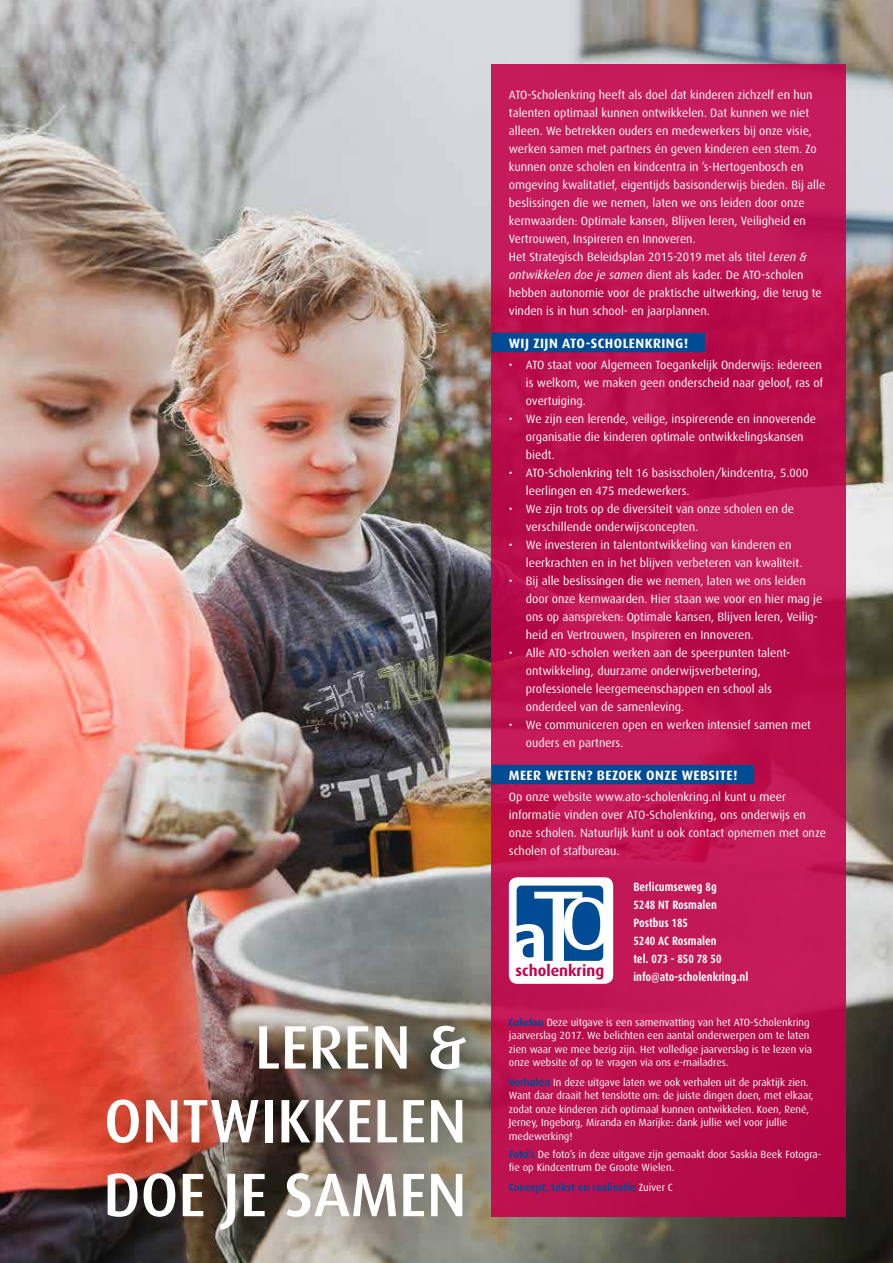
<style>
.page{position:relative;width:893px;height:1263px;background:#fff}
.page>*{position:absolute;margin:0;border:0;box-sizing:border-box;transform-origin:0 0}
.t1{font:500 61.5px/73.8px "Dax";color:#fff;text-align:justify}
.t2{font:700 15.45px "Dax";color:#c4014a}
.t3{font:700 13.5px "Dax";letter-spacing:.03em;color:#fff}
.t4{font:12px/18px "Dax";color:#fff}
.t5{font:700 12px/18px "Dax Condensed";color:#fff}
.t6{font:10.5px/13.5px "Dax";color:#fff}
.t7{font:700 10.5px "Dax";color:#004b93}
.s1{font-style:italic}
.s2{font-weight:700;color:#004b93}
.s3{font-weight:400;color:#fff}
</style>
<div class="page">
<img style="left:0;top:0;width:893px;height:1263px">
<div style="left:492px;top:64px;width:354px;height:1152px;background:#bf1251"></div>
<div style="left:492px;top:333px;width:213px;height:19px;background:#004b93"></div>
<div style="left:492px;top:765px;width:262px;height:19px;background:#004b93"></div>
<div style="left:509px;top:877px;width:104px;height:107px;background:#fff;border-radius:9px"></div>
<svg style="left:517px;top:885px;width:86px;height:76px"></svg>
<div style="left:75px;top:993px;width:420px;height:267px;background:#000;opacity:.28"></div>
<h1 class="t1" style="left:103px;top:1011px;width:365px;text-indent:151px">LEREN &amp; ONTWIKKELEN DOE JE SAMEN</h1>
<p class="t4" style="left:509px;top:85px;width:318px">ATO-Scholenkring heeft als doel dat kinderen zichzelf en hun talenten optimaal kunnen ontwikkelen. Dat kunnen we niet alleen. We betrekken ouders en medewerkers bij onze visie, werken samen met partners én geven kinderen een stem. Zo kunnen onze scholen en kindcentra in ’s-Hertogenbosch en omgeving kwalitatief, eigentijds basisonderwijs bieden. Bij alle beslissingen die we nemen, laten we ons leiden door onze kernwaarden: Optimale kansen, Blijven leren, Veiligheid en Vertrouwen, Inspireren en Innoveren.<br>Het Strategisch Beleidsplan 2015-2019 met als titel <span class="s1">Leren &amp; ontwikkelen doe je samen</span> dient als kader. De ATO-scholen hebben autonomie voor de praktische uitwerking, die terug te vinden is in hun school- en jaarplannen.</p>
<p class="t3" style="left:509px;top:335px;width:181px">WIJ ZIJN ATO-SCHOLENKRING!</p>
<p class="t4" style="left:526px;top:355px;width:299px;text-indent:-17px">• ATO staat voor Algemeen Toegankelijk Onderwijs: iedereen is welkom, we maken geen onderscheid naar geloof, ras of overtuiging.</p>
<p class="t4" style="left:526px;top:409px;width:292px;text-indent:-17px">• We zijn een lerende, veilige, inspirerende en innoverende organisatie die kinderen optimale ontwikkelingskansen biedt.</p>
<p class="t4" style="left:526px;top:463px;width:284px;text-indent:-17px">• ATO-Scholenkring telt 16 basisscholen/kindcentra, 5.000 leerlingen en 475 medewerkers.</p>
<p class="t4" style="left:526px;top:499px;width:270px;text-indent:-17px">• We zijn trots op de diversiteit van onze scholen en de verschillende onderwijsconcepten.</p>
<p class="t4" style="left:526px;top:535px;width:278px;text-indent:-17px">• We investeren in talentontwikkeling van kinderen en leerkrachten en in het blijven verbeteren van kwaliteit.</p>
<p class="t4" style="left:526px;top:571px;width:298px;text-indent:-17px">• Bij alle beslissingen die we nemen, laten we ons leiden door onze kernwaarden. Hier staan we voor en hier mag je ons op aanspreken: Optimale kansen, Blijven leren, Veilig&shy;heid en Vertrouwen, Inspireren en Innoveren.</p>
<p class="t4" style="left:526px;top:643px;width:265px;text-indent:-17px">• Alle ATO-scholen werken aan de speerpunten talent&shy;ontwikkeling, duurzame onderwijsverbetering, professionele leergemeenschappen en school als onderdeel van de samenleving.</p>
<p class="t4" style="left:526px;top:715px;width:287px;text-indent:-17px">• We communiceren open en werken intensief samen met ouders en partners.</p>
<p class="t3" style="left:509px;top:767px;width:230px">MEER WETEN? BEZOEK ONZE WEBSITE!</p>
<p class="t4" style="left:509px;top:787px;width:319px">Op onze website www.ato-scholenkring.nl kunt u meer informatie vinden over ATO-Scholenkring, ons onderwijs en onze scholen. Natuurlijk kunt u ook contact opnemen met onze scholen of stafbureau.</p>
<p class="t5" style="left:633px;top:877px;width:116px">Berlicumseweg 8g<br>5248 NT Rosmalen<br>Postbus 185<br>5240 AC Rosmalen<br>tel. 073 - 850 78 50 info@ato-scholenkring.nl</p>
<p class="t6" style="left:509px;top:1015px;width:305px"><span class="s2">Colofon</span> Deze uitgave is een samenvatting van het ATO-Scholenkring jaarverslag 2017. We belichten een aantal onderwerpen om te laten zien waar we mee bezig zijn. Het volledige jaarverslag is te lezen via onze website of op te vragen via ons e-mailadres.</p>
<p class="t6" style="left:509px;top:1075px;width:306px"><span class="s2">Verhalen</span> In deze uitgave laten we ook verhalen uit de praktijk zien.<br>Want daar draait het tenslotte om: de juiste dingen doen, met elkaar, zodat onze kinderen zich optimaal kunnen ontwikkelen. Koen, René, Jerney, Ingeborg, Miranda en Marijke: dank jullie wel voor jullie medewerking!</p>
<p class="t6" style="left:509px;top:1147px;width:314px"><span class="s2">Foto’s</span> De foto’s in deze uitgave zijn gemaakt door Saskia Beek Fotogra&shy;fie op Kindcentrum De Groote Wielen.</p>
<p class="t7" style="left:509px;top:1181px;width:166px">Concept, tekst en realisatie <span class="s3">Zuiver C</span></p>
<p class="t2" style="left:516px;top:961px;width:90px">scholenkring</p>
</div>
